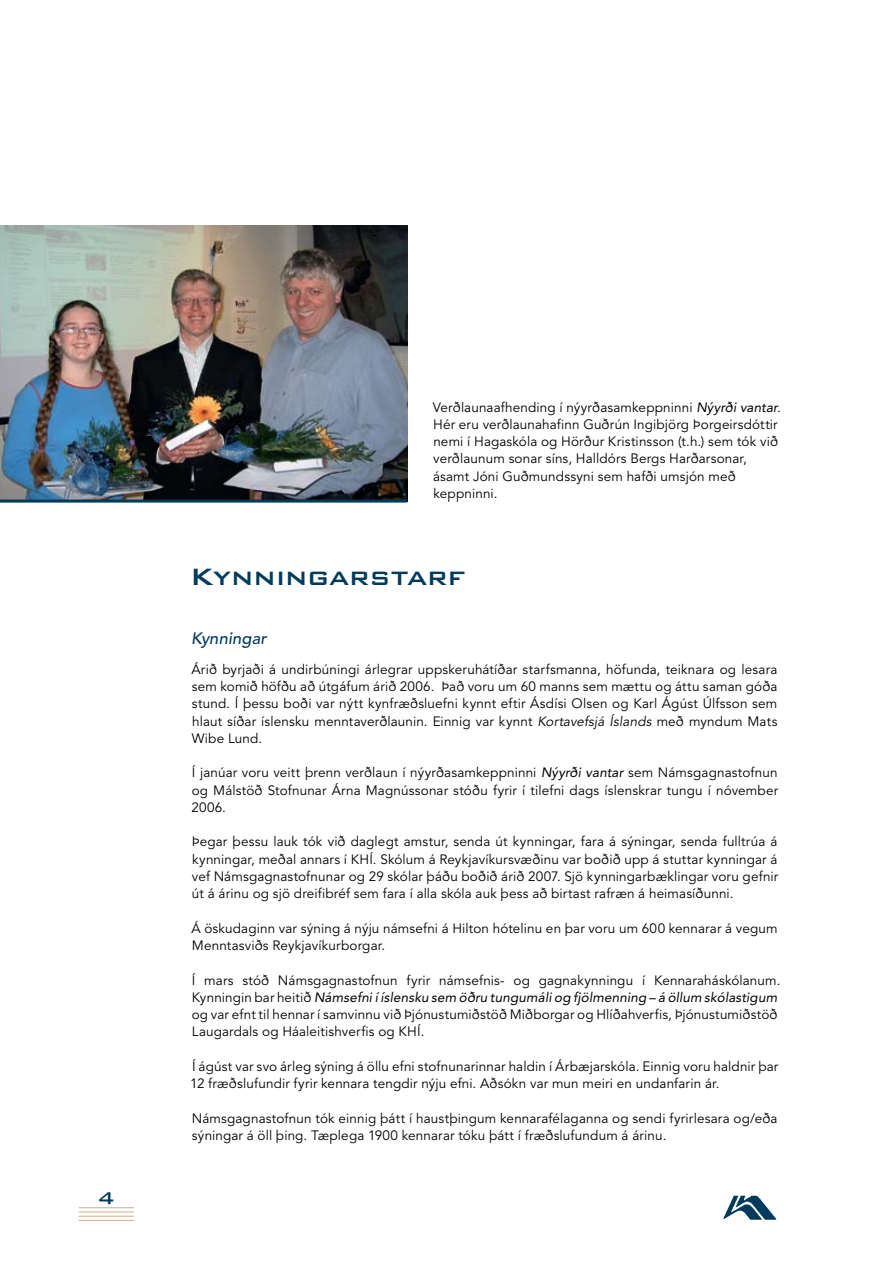
<style>
.page{position:relative;width:893px;height:1263px;background:#fff}
.page>*{position:absolute;margin:0;border:0;box-sizing:border-box;transform-origin:0 0}
.t1{font:31.5px "Bank Gothic Medium BT";color:#003a5c}
.t2{font:22.5px "Bank Gothic Medium BT";color:#003a5c}
.t3{font:italic 500 16.5px "Avenir";letter-spacing:.01em;color:#003a5c}
.t4{font:13.5px/17.2px "Avenir";letter-spacing:.01em;color:#000}
.s1{font-style:italic}
</style>
<div class="page">
<hr style="left:79px;top:1207px;width:55px;height:1px;background:#d2b89a">
<hr style="left:79px;top:1211px;width:55px;height:1px;background:#d2b89a">
<hr style="left:79px;top:1216px;width:55px;height:1px;background:#d2b89a">
<hr style="left:79px;top:1220px;width:55px;height:1px;background:#d2b89a">
<img style="left:723px;top:1195px;width:54px;height:25px">
<img style="left:0;top:225px;width:407px;height:275px">
<hr style="left:0;top:500px;width:407px;height:3px;background:#003a5c">
<h2 class="t2" style="left:98px;top:1185px;width:19px">4</h2>
<p class="t4" style="left:433px;top:399px;width:350px">Verðlaunaafhending í nýyrðasamkeppninni <span class="s1">Nýyrði vantar</span>.<br>Hér eru verðlaunahafinn Guðrún Ingibjörg Þorgeirsdóttir nemi í Hagaskóla og Hörður Kristinsson (t.h.) sem tók við verðlaunum sonar síns, Halldórs Bergs Harðarsonar, ásamt Jóni Guðmundssyni sem hafði umsjón með keppninni.</p>
<h1 class="t1" style="left:190px;top:560px;width:277px">Kynningarstarf</h1>
<p class="t3" style="left:191px;top:629px;width:77px">Kynningar</p>
<p class="t4" style="left:191px;top:661px;width:588px;text-align:justify">Árið byrjaði á undirbúningi árlegrar uppskeruhátíðar starfsmanna, höfunda, teiknara og lesara sem komið höfðu að útgáfum árið 2006. Það voru um 60 manns sem mættu og áttu saman góða stund. Í þessu boði var nýtt kynfræðsluefni kynnt eftir Ásdísi Olsen og Karl Ágúst Úlfsson sem hlaut síðar íslensku menntaverðlaunin. Einnig var kynnt <span class="s1">Kortavefsjá Íslands</span> með myndum Mats Wibe Lund.</p>
<p class="t4" style="left:191px;top:764px;width:588px;text-align:justify">Í janúar voru veitt þrenn verðlaun í nýyrðasamkeppninni <span class="s1">Nýyrði vantar</span> sem Námsgagnastofnun og Málstöð Stofnunar Árna Magnússonar stóðu fyrir í tilefni dags íslenskrar tungu í nóvember 2006.</p>
<p class="t4" style="left:192px;top:833px;width:588px;text-align:justify">Þegar þessu lauk tók við daglegt amstur, senda út kynningar, fara á sýningar, senda fulltrúa á kynningar, meðal annars í KHÍ. Skólum á Reykjavíkursvæðinu var boðið upp á stuttar kynningar á vef Námsgagnastofnunar og 29 skólar þáðu boðið árið 2007. Sjö kynningarbæklingar voru gefnir út á árinu og sjö dreifibréf sem fara í alla skóla auk þess að birtast rafræn á heimasíðunni.</p>
<p class="t4" style="left:191px;top:920px;width:588px">Á öskudaginn var sýning á nýju námsefni á Hilton hótelinu en þar voru um 600 kennarar á vegum<br>Menntasviðs Reykjavíkurborgar.</p>
<p class="t4" style="left:192px;top:972px;width:590px">Í mars stóð Námsgagnastofnun fyrir námsefnis- og gagnakynningu í Kennaraháskólanum.<br>Kynningin bar heitið <span class="s1">Námsefni í íslensku sem öðru tungumáli og fjölmenning – á öllum skólastigum </span>og var efnt til hennar í samvinnu við Þjónustumiðstöð Miðborgar og Hlíðahverfis, Þjónustumiðstöð Laugardals og Háaleitishverfis og KHÍ.</p>
<p class="t4" style="left:190px;top:1058px;width:590px">Í ágúst var svo árleg sýning á öllu efni stofnunarinnar haldin í Árbæjarskóla. Einnig voru haldnir þar<br>12 fræðslufundir fyrir kennara tengdir nýju efni. Aðsókn var mun meiri en undanfarin ár.</p>
<p class="t4" style="left:192px;top:1110px;width:587px">Námsgagnastofnun tók einnig þátt í haustþingum kennarafélaganna og sendi fyrirlesara og/eða sýningar á öll þing. Tæplega 1900 kennarar tóku þátt í fræðslufundum á árinu.</p>
</div>
